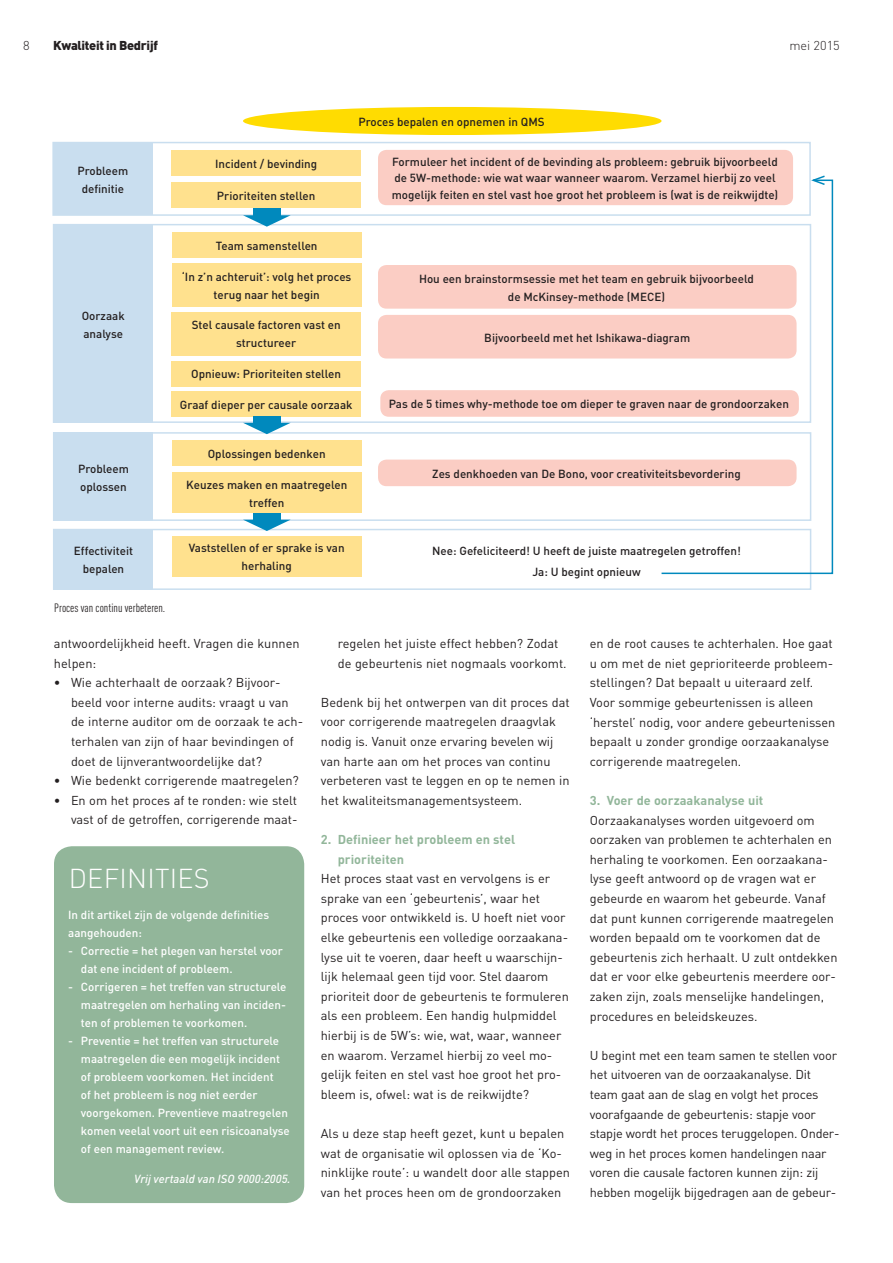
<style>
.page{position:relative;width:893px;height:1263px;background:#fff}
.page>*{position:absolute;margin:0;border:0;box-sizing:border-box;transform-origin:0 0}
.t1{font:300 27px "DIN Pro";letter-spacing:.01em;color:#fff}
.t2{font:12.75px/19.6px "DIN";color:#231f20}
.t3{font:700 12.75px/19.6px "DIN";color:#92b69a}
.t4{font:900 12.75px "DIN";letter-spacing:-.025em;color:#231f20}
.t5{font:300 12.75px "DIN";color:#231f20}
.t6{font:12px "DIN Cond";color:#231f20}
.t7{font:500 11.7px/18px "DIN";color:#231f20;text-align:center}
.t8{font:500 11.7px/18px "DIN";color:#fff}
.t9{font:italic 500 11.7px "DIN";color:#fff}
</style>
<div class="page">
<div style="left:52px;top:142px;width:759px;height:74px;border:2px solid #c9deef"></div>
<div style="left:54px;top:846px;width:250px;height:357px;background:#92b69a;border-radius:18px"></div>
<div style="left:243px;top:107px;width:419px;height:28px;background:#ffdc01;border-radius:50%"></div>
<div style="left:53px;top:142px;width:100px;height:73px;background:#c9deef"></div>
<div style="left:172px;top:150px;width:189px;height:26px;background:#ffe18e"></div>
<div style="left:172px;top:182px;width:189px;height:26px;background:#ffe18e"></div>
<div style="left:53px;top:224px;width:100px;height:199px;background:#c9deef"></div>
<div style="left:172px;top:232px;width:189px;height:26px;background:#ffe18e"></div>
<div style="left:172px;top:264px;width:189px;height:43px;background:#ffe18e"></div>
<div style="left:172px;top:312px;width:189px;height:43px;background:#ffe18e"></div>
<div style="left:172px;top:361px;width:189px;height:25px;background:#ffe18e"></div>
<div style="left:172px;top:391px;width:189px;height:26px;background:#ffe18e"></div>
<div style="left:378px;top:265px;width:419px;height:44px;background:#fbcdc4;border-radius:9px"></div>
<div style="left:378px;top:150px;width:415px;height:55px;background:#fbcdc4;border-radius:9px"></div>
<div style="left:378px;top:315px;width:419px;height:43px;background:#fbcdc4;border-radius:9px"></div>
<div style="left:380px;top:390px;width:419px;height:27px;background:#fbcdc4;border-radius:9px"></div>
<div style="left:53px;top:432px;width:758px;height:89px;border:2px solid #c9deef"></div>
<div style="left:54px;top:433px;width:99px;height:88px;background:#c9deef"></div>
<div style="left:172px;top:441px;width:189px;height:25px;background:#ffe18e"></div>
<div style="left:172px;top:473px;width:189px;height:40px;background:#ffe18e"></div>
<div style="left:378px;top:460px;width:419px;height:26px;background:#fbcdc4;border-radius:9px"></div>
<div style="left:53px;top:529px;width:758px;height:61px;border:2px solid #c9deef"></div>
<div style="left:54px;top:529px;width:99px;height:61px;background:#c9deef"></div>
<div style="left:172px;top:536px;width:189px;height:40px;background:#ffe18e"></div>
<svg style="left:660px;top:179px;width:174px;height:396px"></svg>
<svg style="left:809px;top:174px;width:17px;height:12px"></svg>
<svg style="left:243px;top:215px;width:48px;height:12px"></svg>
<div style="left:253px;top:209px;width:27px;height:9px;background:#0089bd"></div>
<svg style="left:243px;top:423px;width:48px;height:11px"></svg>
<div style="left:253px;top:416px;width:27px;height:10px;background:#0089bd"></div>
<svg style="left:243px;top:520px;width:48px;height:11px"></svg>
<div style="left:253px;top:513px;width:27px;height:9px;background:#0089bd"></div>
<p class="t5" style="left:23px;top:37px;width:8px">8</p>
<p class="t4" style="left:53px;top:37px;width:106px">Kwaliteit in Bedrijf</p>
<p class="t5" style="left:789px;top:37px;width:52px">mei 2015</p>
<p class="t7" style="left:78px;top:161px;width:52px">Probleem definitie</p>
<p class="t7" style="left:82px;top:306px;width:45px;text-align:left">Oorzaak analyse</p>
<p class="t7" style="left:78px;top:459px;width:52px;text-align:left">Probleem oplossen</p>
<p class="t7" style="left:215px;top:154px;width:104px">Incident / bevinding</p>
<p class="t7" style="left:217px;top:186px;width:100px">Prioriteiten stellen</p>
<p class="t7" style="left:358px;top:112px;width:188px">Proces bepalen en opnemen in QMS</p>
<p class="t7" style="left:392px;top:153px;width:388px;line-height:16.5px;text-align:left">Formuleer het incident of de bevinding als probleem: gebruik bijvoorbeeld de 5W-methode: wie wat waar wanneer waarom. Verzamel hierbij zo veel mogelijk feiten en stel vast hoe groot het probleem is (wat is de reikwijdte)</p>
<p class="t7" style="left:216px;top:236px;width:103px">Team samenstellen</p>
<p class="t7" style="left:182px;top:268px;width:171px">‘In z’n achteruit’: volg het proces terug naar het begin</p>
<p class="t7" style="left:192px;top:316px;width:150px">Stel causale factoren vast en structureer</p>
<p class="t7" style="left:191px;top:365px;width:151px">Opnieuw: Prioriteiten stellen</p>
<p class="t7" style="left:180px;top:395px;width:174px">Graaf dieper per causale oorzaak</p>
<p class="t7" style="left:208px;top:444px;width:119px">Oplossingen bedenken</p>
<p class="t7" style="left:186px;top:475px;width:163px">Keuzes maken en maatregelen treffen</p>
<p class="t7" style="left:419px;top:269px;width:337px">Hou een brainstormsessie met het team en gebruik bijvoorbeeld de McKinsey-methode (MECE)</p>
<p class="t7" style="left:484px;top:328px;width:207px">Bijvoorbeeld met het Ishikawa-diagram</p>
<p class="t7" style="left:389px;top:395px;width:402px">Pas de 5 times why-methode toe om dieper te graven naar de grondoorzaken</p>
<p class="t7" style="left:432px;top:464px;width:310px">Zes denkhoeden van De Bono, voor creativiteitsbevordering</p>
<p class="t7" style="left:74px;top:542px;width:61px">Effectiviteit bepalen</p>
<p class="t7" style="left:189px;top:538px;width:157px">Vaststellen of er sprake is van herhaling</p>
<p class="t7" style="left:432px;top:540px;width:310px;line-height:21px">Nee: Gefeliciteerd! U heeft de juiste maatregelen getroffen!<br>Ja: U begint opnieuw</p>
<p class="t6" style="left:54px;top:601px;width:113px">Proces van continu verbeteren.</p>
<p class="t2" style="left:54px;top:633px;width:247px">antwoordelijkheid heeft. Vragen die kunnen helpen:</p>
<p class="t2" style="left:71px;top:672px;width:234px">Wie achterhaalt de oorzaak? Bijvoor&shy;beeld voor interne audits: vraagt u van de interne auditor om de oorzaak te ach&shy;terhalen van zijn of haar bevindingen of doet de lijnverantwoordelijke dat?<br>Wie bedenkt corrigerende maatregelen?<br>En om het proces af te ronden: wie stelt vast of de getroffen, corrigerende maat-</p>
<h1 class="t1" style="left:69px;top:859px;width:143px">DEFINITIES</h1>
<p class="t8" style="left:68px;top:905px;width:202px">In dit artikel zijn de volgende definities aangehouden:</p>
<p class="t8" style="left:81px;top:941px;width:204px;text-indent:-13px">- Correctie = het plegen van herstel voor dat ene incident of probleem.</p>
<p class="t8" style="left:81px;top:977px;width:207px;text-align:justify;text-indent:-13px">- Corrigeren = het treffen van structurele maatregelen om herhaling van inciden&shy;ten of problemen te voorkomen.</p>
<p class="t8" style="left:81px;top:1031px;width:210px;text-indent:-13px">- Preventie = het treffen van structurele maatregelen die een mogelijk incident of probleem voorkomen. Het incident<br>of het probleem is nog niet eerder voorgekomen. Preventieve maatregelen komen veelal voort uit een risicoanalyse of een management review.</p>
<p class="t9" style="left:134px;top:1171px;width:158px">Vrij vertaald van ISO 9000:2005.</p>
<p class="t2" style="left:338px;top:633px;width:230px">regelen het juiste effect hebben? Zodat de gebeurtenis niet nogmaals voorkomt.</p>
<p class="t2" style="left:321px;top:692px;width:250px">Bedenk bij het ontwerpen van dit proces dat voor corrigerende maatregelen draagvlak nodig is. Vanuit onze ervaring bevelen wij van harte aan om het proces van continu verbeteren vast te leggen en op te nemen in het kwaliteitsmanagementsysteem.</p>
<p class="t3" style="left:338px;top:829px;width:179px;text-indent:-17px">2. Definieer het probleem en stel prioriteiten</p>
<p class="t2" style="left:321px;top:868px;width:250px">Het proces staat vast en vervolgens is er sprake van een ‘gebeurtenis’, waar het proces voor ontwikkeld is. U hoeft niet voor elke gebeurtenis een volledige oorzaakana&shy;lyse uit te voeren, daar heeft u waarschijn&shy;lijk helemaal geen tijd voor. Stel daarom prioriteit door de gebeurtenis te formuleren als een probleem. Een handig hulpmiddel hierbij is de 5W’s: wie, wat, waar, wanneer en waarom. Verzamel hierbij zo veel mo&shy;gelijk feiten en stel vast hoe groot het pro&shy;bleem is, ofwel: wat is de reikwijdte?</p>
<p class="t2" style="left:321px;top:1123px;width:251px">Als u deze stap heeft gezet, kunt u bepalen wat de organisatie wil oplossen via de ‘Ko&shy;ninklijke route’: u wandelt door alle stappen van het proces heen om de grondoorzaken</p>
<p class="t2" style="left:590px;top:633px;width:247px">en de root causes te achterhalen. Hoe gaat u om met de niet geprioriteerde probleem&shy;stellingen? Dat bepaalt u uiteraard zelf.<br>Voor sommige gebeurtenissen is alleen ‘herstel’ nodig, voor andere gebeurtenissen bepaalt u zonder grondige oorzaakanalyse corrigerende maatregelen.</p>
<p class="t3" style="left:590px;top:790px;width:175px">3. Voer de oorzaakanalyse uit</p>
<p class="t2" style="left:590px;top:810px;width:249px">Oorzaakanalyses worden uitgevoerd om oorzaken van problemen te achterhalen en herhaling te voorkomen. Een oorzaakana&shy;lyse geeft antwoord op de vragen wat er gebeurde en waarom het gebeurde. Vanaf dat punt kunnen corrigerende maatregelen worden bepaald om te voorkomen dat de gebeurtenis zich herhaalt. U zult ontdekken dat er voor elke gebeurtenis meerdere oor&shy;zaken zijn, zoals menselijke handelingen, procedures en beleidskeuzes.</p>
<p class="t2" style="left:590px;top:1045px;width:251px">U begint met een team samen te stellen voor het uitvoeren van de oorzaakanalyse. Dit team gaat aan de slag en volgt het proces voorafgaande de gebeurtenis: stapje voor stapje wordt het proces teruggelopen. Onder&shy;weg in het proces komen handelingen naar voren die causale factoren kunnen zijn: zij hebben mogelijk bijgedragen aan de gebeur-</p>
</div>
